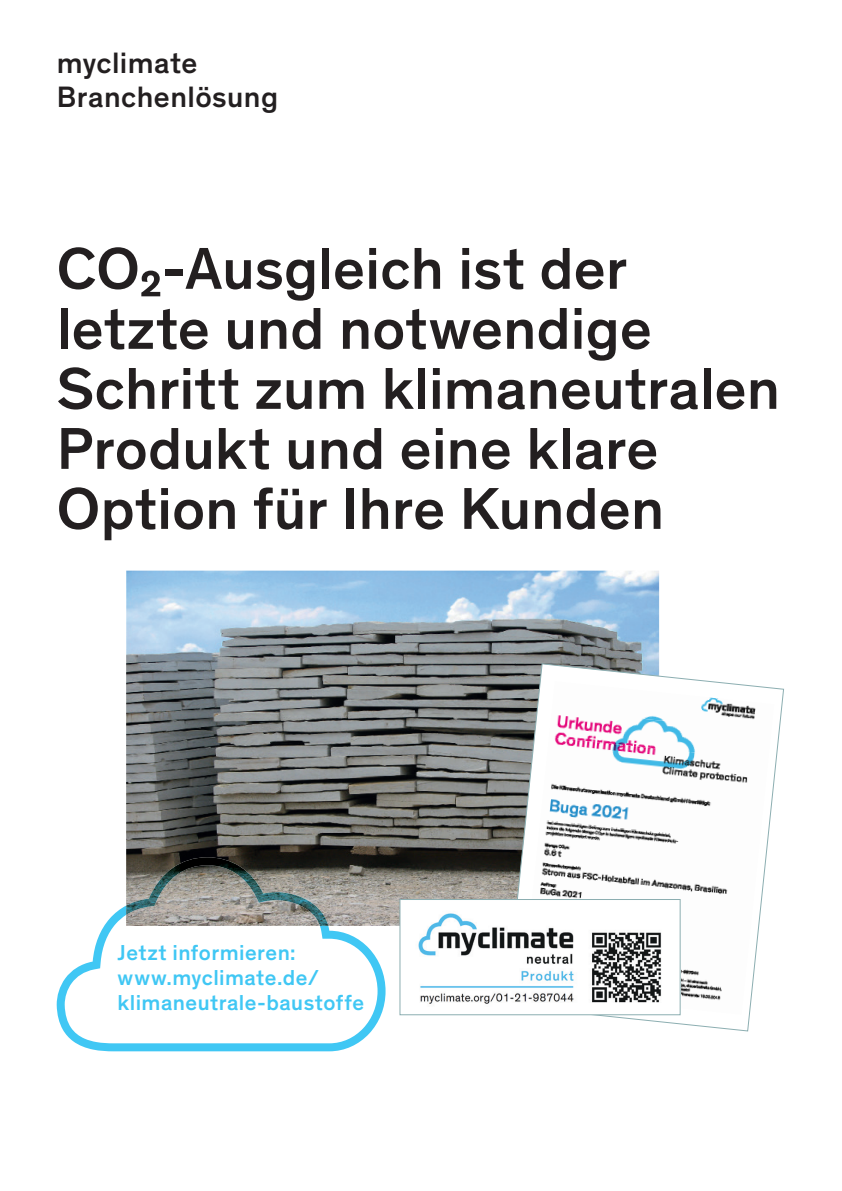
<style>
.page{position:relative;width:842px;height:1191px;background:#fff}
.page>*{position:absolute;margin:0;border:0;box-sizing:border-box;transform-origin:0 0}
.t1{font:500 60px/60px "Theinhardt";color:#231f20}
.t2{font:500 30px/34px "Theinhardt";letter-spacing:.015em;color:#231f20}
.t3{font:500 22px/25px "Theinhardt";letter-spacing:.02em;color:#40c7f4}
</style>
<div class="page">
<img style="left:126px;top:570px;width:533px;height:356px">
<svg style="left:57px;top:905px;width:329px;height:146px"></svg>
<img style="left:126px;top:857px;width:202px;height:69px">
<svg style="left:506px;top:663px;width:278px;height:368px"></svg>
<img style="left:402px;top:901px;width:276px;height:112px">
<div style="left:400px;top:899px;width:280px;height:116px;border:1px solid #8caeb1"></div>
<p class="t2" style="left:57px;top:44px;width:223px">myclimate<br>Branchenlösung</p>
<p class="t1" style="left:57px;top:234px;width:725px">CO2-Ausgleich ist der letzte und notwendige<br>Schritt zum klimaneutralen<br>Produkt und eine klare<br>Option für Ihre Kunden</p>
<p class="t3" style="left:118px;top:938px;width:248px">Jetzt informieren: www.myclimate.de/ klimaneutrale-baustoffe</p>
</div>
